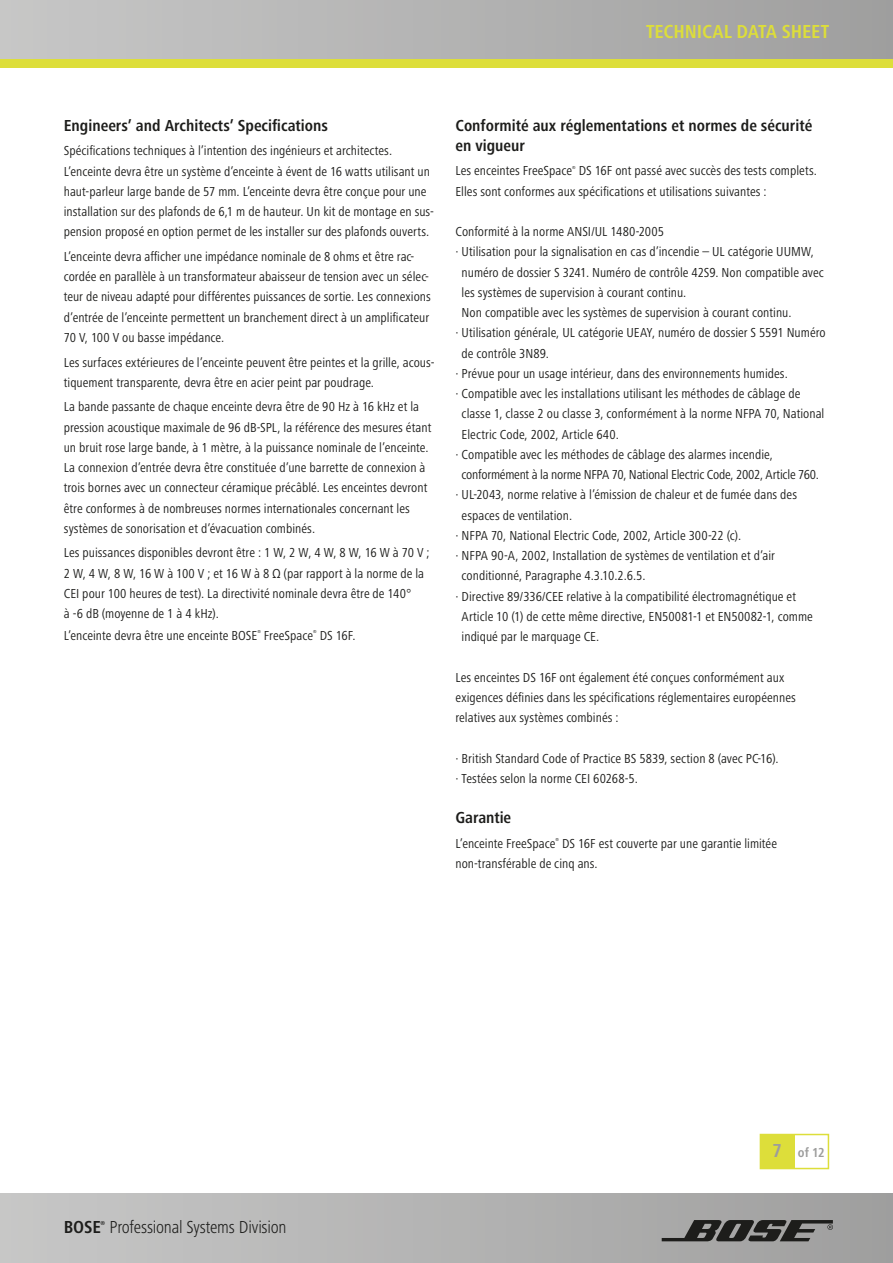
<style>
.page{position:relative;width:893px;height:1263px;background:#fff}
.page>*{position:absolute;margin:0;border:0;box-sizing:border-box;transform-origin:0 0}
.t1{font:700 condensed 19.5px "Frutiger Next LTW1 G";letter-spacing:-.005em;color:#ddde3a}
.t2{font:300 condensed 18px "Frutiger Next LTW1 G";letter-spacing:-.015em;color:#1d1d1b}
.t3{font:700 condensed 18px "Frutiger Next LTW1 G";color:#1d1d1b}
.t4{font:700 condensed 16.5px/19.8px "Frutiger Next LTW1 G";color:#1d1d1b}
.t5{font:condensed 13.5px/20.2px "Frutiger Next LTW1 G";letter-spacing:.005em;color:#1d1d1b}
.t6{font:condensed 13.5px "Frutiger Next LTW1 G";letter-spacing:-.015em;color:#1d1d1b}
.t7{font:700 condensed 13.5px "Frutiger Next LTW1 G";color:#9d9d9c}
.t8{font:700 condensed 6px "Frutiger Next LTW1 G";color:#1d1d1b}
.t9{font:condensed 4.5px "Frutiger Next LTW1 G";color:#1d1d1b}
.s1{font-size:19.5px}
</style>
<div class="page">
<div style="left:0;top:0;width:893px;height:60px;background:linear-gradient(to right,#c7c7c7,#9f9f9e)"></div>
<div style="left:0;top:60px;width:893px;height:8px;background:#ddde3a"></div>
<div style="left:0;top:1194px;width:893px;height:69px;background:linear-gradient(to right,#c7c7c7,#9f9f9e)"></div>
<svg style="left:662px;top:1220px;width:171px;height:21px;background:#565655"></svg>
<div style="left:760px;top:1134px;width:34px;height:34px;background:#ddde3a"></div>
<div style="left:760px;top:1134px;width:69px;height:35px;border:2px solid #ddde3a"></div>
<h1 class="t1" style="left:646px;top:20px;width:185px">TECHNICAL DATA SHEET</h1>
<p class="t4" style="left:64px;top:116px;width:266px">Engineers’ and Architects’ Specifications</p>
<p class="t5" style="left:64px;top:141px;width:372px">Spécifications techniques à l’intention des ingénieurs et architectes.<br>L’enceinte devra être un système d’enceinte à évent de 16 watts utilisant un haut-parleur large bande de 57 mm. L’enceinte devra être conçue pour une installation sur des plafonds de 6,1 m de hauteur. Un kit de montage en sus&shy;pension proposé en option permet de les installer sur des plafonds ouverts.</p>
<p class="t5" style="left:64px;top:246px;width:368px">L’enceinte devra afficher une impédance nominale de 8 ohms et être rac&shy;cordée en parallèle à un transformateur abaisseur de tension avec un sélec&shy;teur de niveau adapté pour différentes puissances de sortie. Les connexions d’entrée de l’enceinte permettent un branchement direct à un amplificateur 70 V, 100 V ou basse impédance.</p>
<p class="t5" style="left:64px;top:352px;width:372px">Les surfaces extérieures de l’enceinte peuvent être peintes et la grille, acous&shy;tiquement transparente, devra être en acier peint par poudrage.</p>
<p class="t5" style="left:64px;top:397px;width:369px">La bande passante de chaque enceinte devra être de 90 Hz à 16 kHz et la pression acoustique maximale de 96 dB-SPL, la référence des mesures étant un bruit rose large bande, à 1 mètre, à la puissance nominale de l’enceinte.<br>La connexion d’entrée devra être constituée d’une barrette de connexion à trois bornes avec un connecteur céramique précâblé. Les enceintes devront être conformes à de nombreuses normes internationales concernant les systèmes de sonorisation et d’évacuation combinés.</p>
<p class="t5" style="left:64px;top:543px;width:367px">Les puissances disponibles devront être : 1 W, 2 W, 4 W, 8 W, 16 W à 70 V ; 2 W, 4 W, 8 W, 16 W à 100 V ; et 16 W à 8 Ω (par rapport à la norme de la CEI pour 100 heures de test). La directivité nominale devra être de 140°<br>à -6 dB (moyenne de 1 à 4 kHz).</p>
<p class="t5" style="left:64px;top:625px;width:195px">L’enceinte devra être une enceinte BOSE</p>
<p class="t9" style="left:257px;top:629px;width:5px">®</p>
<p class="t5" style="left:264px;top:625px;width:51px">FreeSpace</p>
<p class="t9" style="left:313px;top:629px;width:5px">®</p>
<p class="t5" style="left:320px;top:625px;width:37px">DS 16F.</p>
<p class="t4" style="left:455px;top:116px;width:358px">Conformité aux réglementations et normes de sécurité en vigueur</p>
<p class="t5" style="left:455px;top:161px;width:118px">Les enceintes FreeSpace</p>
<p class="t9" style="left:572px;top:165px;width:5px">®</p>
<p class="t5" style="left:455px;top:161px;width:363px;text-indent:123px">DS 16F ont passé avec succès des tests complets.<br>Elles sont conformes aux spécifications et utilisations suivantes :</p>
<p class="t5" style="left:455px;top:221px;width:210px">Conformité à la norme ANSI/UL 1480-2005</p>
<p class="t5" style="left:455px;top:242px;width:360px">· Utilisation pour la signalisation en cas d’incendie – UL catégorie UUMW,</p>
<p class="t5" style="left:462px;top:262px;width:364px">numéro de dossier S 3241. Numéro de contrôle 42S9. Non compatible avec</p>
<p class="t5" style="left:462px;top:282px;width:226px">les systèmes de supervision à courant continu.</p>
<p class="t5" style="left:462px;top:302px;width:331px">Non compatible avec les systèmes de supervision à courant continu.</p>
<p class="t5" style="left:455px;top:323px;width:372px">· Utilisation générale, UL catégorie UEAY, numéro de dossier S 5591 Numéro</p>
<p class="t5" style="left:462px;top:343px;width:89px">de contrôle 3N89.</p>
<p class="t5" style="left:455px;top:363px;width:334px">· Prévue pour un usage intérieur, dans des environnements humides.</p>
<p class="t5" style="left:455px;top:383px;width:346px">· Compatible avec les installations utilisant les méthodes de câblage de</p>
<p class="t5" style="left:462px;top:404px;width:364px">classe 1, classe 2 ou classe 3, conformément à la norme NFPA 70, National</p>
<p class="t5" style="left:462px;top:424px;width:159px">Electric Code, 2002, Article 640.</p>
<p class="t5" style="left:455px;top:444px;width:319px">· Compatible avec les méthodes de câblage des alarmes incendie,</p>
<p class="t6" style="left:462px;top:467px;width:359px">conformément à la norme NFPA 70, National Electric Code, 2002, Article 760.</p>
<p class="t5" style="left:455px;top:485px;width:343px">· UL-2043, norme relative à l’émission de chaleur et de fumée dans des</p>
<p class="t5" style="left:462px;top:505px;width:112px">espaces de ventilation.</p>
<p class="t5" style="left:455px;top:525px;width:287px">· NFPA 70, National Electric Code, 2002, Article 300-22 (c).</p>
<p class="t5" style="left:455px;top:545px;width:321px">· NFPA 90-A, 2002, Installation de systèmes de ventilation et d’air</p>
<p class="t5" style="left:462px;top:566px;width:185px">conditionné, Paragraphe 4.3.10.2.6.5.</p>
<p class="t5" style="left:455px;top:586px;width:342px">· Directive 89/336/CEE relative à la compatibilité électromagnétique et</p>
<p class="t5" style="left:462px;top:606px;width:353px">Article 10 (1) de cette même directive, EN50081-1 et EN50082-1, comme</p>
<p class="t5" style="left:462px;top:626px;width:139px">indiqué par le marquage CE.</p>
<p class="t5" style="left:455px;top:667px;width:342px">Les enceintes DS 16F ont également été conçues conformément aux exigences définies dans les spécifications réglementaires européennes relatives aux systèmes combinés :</p>
<p class="t5" style="left:455px;top:748px;width:325px">· British Standard Code of Practice BS 5839, section 8 (avec PC-16). · Testées selon la norme CEI 60268-5.</p>
<p class="t4" style="left:455px;top:808px;width:57px">Garantie</p>
<p class="t5" style="left:455px;top:833px;width:101px">L’enceinte FreeSpace</p>
<p class="t9" style="left:555px;top:837px;width:5px">®</p>
<p class="t5" style="left:455px;top:833px;width:323px;text-indent:107px">DS 16F est couverte par une garantie limitée non-transférable de cinq ans.</p>
<h2 class="t3" style="left:64px;top:1217px;width:39px">BOSE</h2>
<p class="t8" style="left:101px;top:1219px;width:6px">®</p>
<h2 class="t2" style="left:110px;top:1217px;width:179px">Professional Systems Division</h2>
<p class="t7" style="left:773px;top:1145px;width:53px"><span class="s1">7</span> of 12</p>
</div>
